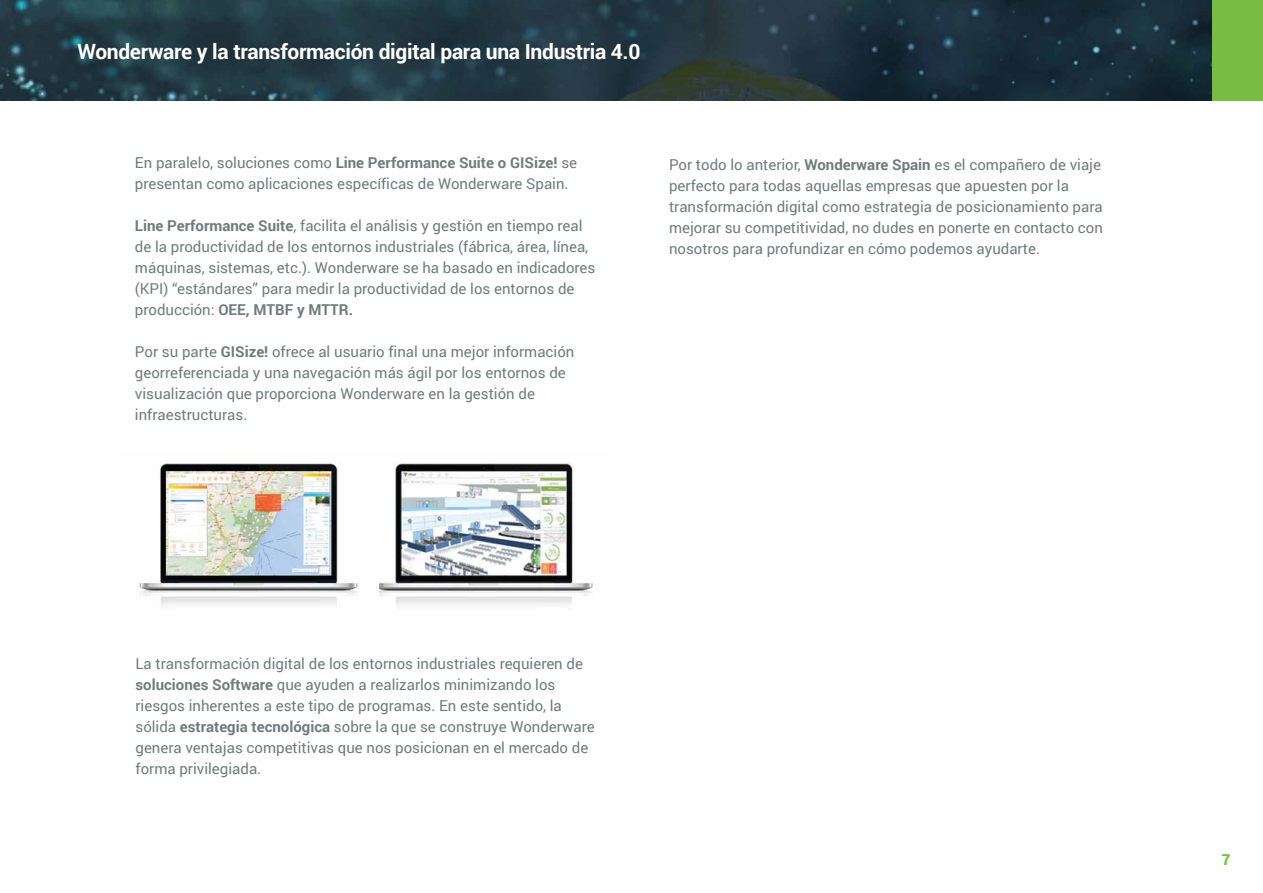
<style>
.page{position:relative;width:1263px;height:893px;background:#fff}
.page>*{position:absolute;margin:0;border:0;box-sizing:border-box;transform-origin:0 0}
.t1{font:700 21px "Roboto";letter-spacing:-.015em;color:#fff}
.t2{font:15px/21px "Roboto";color:#707c7c}
.t3{font:900 15px "Roboto";color:#77bd43}
.s1{font-weight:700}
</style>
<div class="page">
<img style="left:0;top:0;width:1263px;height:101px">
<div style="left:1212px;top:0;width:51px;height:100px;background:#77bd43"></div>
<img style="left:139px;top:462px;width:454px;height:144px">
<h1 class="t1" style="left:77px;top:37px;width:564px">Wonderware y la transformación digital para una Industria 4.0</h1>
<p class="t2" style="left:135px;top:152px;width:444px">En paralelo, soluciones como <span class="s1">Line Performance Suite o GISize!</span> se presentan como aplicaciones específicas de Wonderware Spain.</p>
<p class="t2" style="left:135px;top:215px;width:462px"><span class="s1">Line Performance Suite</span>, facilita el análisis y gestión en tiempo real de la productividad de los entornos industriales (fábrica, área, línea, máquinas, sistemas, etc.). Wonderware se ha basado en indicadores (KPI) “estándares” para medir la productividad de los entornos de producción: <span class="s1">OEE, MTBF y MTTR.</span></p>
<p class="t2" style="left:135px;top:341px;width:441px">Por su parte <span class="s1">GISize!</span> ofrece al usuario final una mejor información georreferenciada y una navegación más ágil por los entornos de visualización que proporciona Wonderware en la gestión de infraestructuras.</p>
<p class="t2" style="left:669px;top:153px;width:435px">Por todo lo anterior, <span class="s1">Wonderware Spain</span> es el compañero de viaje perfecto para todas aquellas empresas que apuesten por la transformación digital como estrategia de posicionamiento para mejorar su competitividad, no dudes en ponerte en contacto con nosotros para profundizar en cómo podemos ayudarte.</p>
<p class="t2" style="left:135px;top:653px;width:461px">La transformación digital de los entornos industriales requieren de <span class="s1">soluciones Software</span> que ayuden a realizarlos minimizando los riesgos inherentes a este tipo de programas. En este sentido, la sólida <span class="s1">estrategia tecnológica</span> sobre la que se construye Wonderware genera ventajas competitivas que nos posicionan en el mercado de forma privilegiada.</p>
<p class="t3" style="left:1222px;top:849px;width:10px">7</p>
</div>
